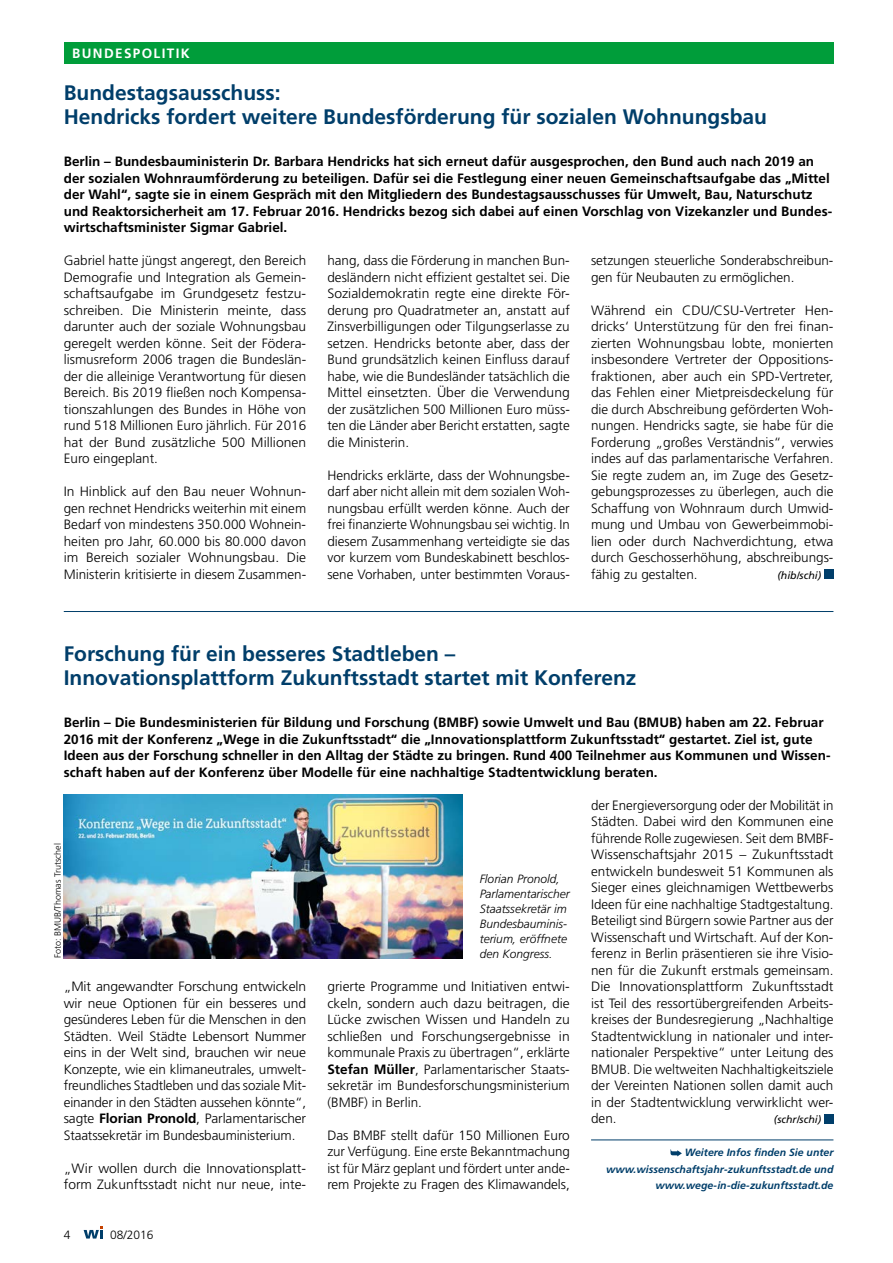
<style>
.page{position:relative;width:893px;height:1263px;background:#fff}
.page>*{position:absolute;margin:0;border:0;box-sizing:border-box;transform-origin:0 0}
.t1{font:700 21px/24px "Frutiger";color:#003e6a}
.t2{font:300 13.5px/16.5px "Frutiger";color:#000;text-align:justify}
.t3{font:700 13.5px/16.5px "Frutiger";color:#000}
.t4{font:700 13.5px "Frutiger";letter-spacing:.1em;color:#fff}
.t5{font:italic 300 12px/15px "Frutiger";color:#000}
.t6{font:300 12px "Frutiger";color:#000}
.t7{font:italic 700 10.5px/16.5px "Frutiger";color:#003e6a;text-align:right}
.t8{font:italic 10.5px "Frutiger";color:#000}
.t9{font:300 9px "Frutiger";color:#000}
.s1{font-weight:700}
</style>
<div class="page">
<div style="left:824px;top:569px;width:9px;height:10px;background:#003e6a"></div>
<div style="left:64px;top:43px;width:769px;height:21px;background:#009d3a"></div>
<hr style="left:591px;top:1139px;width:242px;height:1px;background:#003e6a">
<div style="left:824px;top:1114px;width:9px;height:9px;background:#003e6a"></div>
<svg style="left:670px;top:1149px;width:12px;height:7px"></svg>
<hr style="left:64px;top:611px;width:769px;height:1px;background:#003e6a">
<img style="left:64px;top:794px;width:399px;height:164px">
<svg style="left:84px;top:1226px;width:19px;height:12px"></svg>
<p class="t4" style="left:72px;top:46px;width:119px">BUNDESPOLITIK</p>
<h1 class="t1" style="left:64px;top:81px;width:705px">Bundestagsausschuss:<br>Hendricks fordert weitere Bundesförderung für sozialen Wohnungsbau</h1>
<p class="t3" style="left:64px;top:153px;width:770px">Berlin – Bundesbauministerin Dr. Barbara Hendricks hat sich erneut dafür ausgesprochen, den Bund auch nach 2019 an der sozialen Wohnraumförderung zu beteiligen. Dafür sei die Festlegung einer neuen Gemeinschaftsaufgabe das „Mittel der Wahl“, sagte sie in einem Gespräch mit den Mitgliedern des Bundestagsausschusses für Umwelt, Bau, Naturschutz und Reaktorsicherheit am 17. Februar 2016. Hendricks bezog sich dabei auf einen Vorschlag von Vizekanzler und Bundes&shy;wirtschaftsminister Sigmar Gabriel.</p>
<p class="t2" style="left:64px;top:253px;width:244px">Gabriel hatte jüngst angeregt, den Bereich Demografie und Integration als Gemein&shy;schaftsaufgabe im Grundgesetz festzu&shy;schreiben. Die Ministerin meinte, dass darunter auch der soziale Wohnungsbau geregelt werden könne. Seit der Födera&shy;lismusreform 2006 tragen die Bundeslän&shy;der die alleinige Verantwortung für diesen Bereich. Bis 2019 fließen noch Kompensa&shy;tionszahlungen des Bundes in Höhe von rund 518 Millionen Euro jährlich. Für 2016 hat der Bund zusätzliche 500 Millionen Euro eingeplant.</p>
<p class="t2" style="left:64px;top:484px;width:244px">In Hinblick auf den Bau neuer Wohnun&shy;gen rechnet Hendricks weiterhin mit einem Bedarf von mindestens 350.000 Wohnein&shy;heiten pro Jahr, 60.000 bis 80.000 davon im Bereich sozialer Wohnungsbau. Die Ministerin kritisierte in diesem Zusammen-</p>
<p class="t2" style="left:327px;top:253px;width:244px">hang, dass die Förderung in manchen Bun&shy;desländern nicht effizient gestaltet sei. Die Sozialdemokratin regte eine direkte För&shy;derung pro Quadratmeter an, anstatt auf Zinsverbilligungen oder Tilgungserlasse zu setzen. Hendricks betonte aber, dass der Bund grundsätzlich keinen Einfluss darauf habe, wie die Bundesländer tatsächlich die Mittel einsetzten. Über die Verwendung der zusätzlichen 500 Millionen Euro müss&shy;ten die Länder aber Bericht erstatten, sagte die Ministerin.</p>
<p class="t2" style="left:327px;top:467px;width:244px">Hendricks erklärte, dass der Wohnungsbe&shy;darf aber nicht allein mit dem sozialen Woh&shy;nungsbau erfüllt werden könne. Auch der frei finanzierte Wohnungsbau sei wichtig. In diesem Zusammenhang verteidigte sie das vor kurzem vom Bundeskabinett beschlos&shy;sene Vorhaben, unter bestimmten Voraus-</p>
<p class="t2" style="left:591px;top:253px;width:244px">setzungen steuerliche Sonderabschreibun&shy;gen für Neubauten zu ermöglichen.</p>
<p class="t2" style="left:591px;top:302px;width:244px">Während ein CDU/CSU-Vertreter Hen&shy;dricks‘ Unterstützung für den frei finan&shy;zierten Wohnungsbau lobte, monierten insbesondere Vertreter der Oppositions&shy;fraktionen, aber auch ein SPD-Vertreter, das Fehlen einer Mietpreisdeckelung für die durch Abschreibung geförderten Woh&shy;nungen. Hendricks sagte, sie habe für die Forderung „großes Verständnis“, verwies indes auf das parlamentarische Verfahren.<br>Sie regte zudem an, im Zuge des Gesetz&shy;gebungsprozesses zu überlegen, auch die Schaffung von Wohnraum durch Umwid&shy;mung und Umbau von Gewerbeimmobi&shy;lien oder durch Nachverdichtung, etwa durch Geschosserhöhung, abschreibungs&shy;fähig zu gestalten.</p>
<p class="t8" style="left:777px;top:569px;width:45px">(hib/schi)</p>
<h1 class="t1" style="left:64px;top:642px;width:574px">Forschung für ein besseres Stadtleben –<br>Innovationsplattform Zukunftsstadt startet mit Konferenz</h1>
<p class="t3" style="left:64px;top:714px;width:768px">Berlin – Die Bundesministerien für Bildung und Forschung (BMBF) sowie Umwelt und Bau (BMUB) haben am 22. Februar 2016 mit der Konferenz „Wege in die Zukunftsstadt“ die „Innovationsplattform Zukunftsstadt“ gestartet. Ziel ist, gute Ideen aus der Forschung schneller in den Alltag der Städte zu bringen. Rund 400 Teilnehmer aus Kommunen und Wissen&shy;schaft haben auf der Konferenz über Modelle für eine nachhaltige Stadtentwicklung beraten.</p>
<p class="t9" style="left:52px;top:958px;width:116px;rotate:-90deg">Foto: BMUB/Thomas Trutschel</p>
<p class="t2" style="left:64px;top:979px;width:244px">„Mit angewandter Forschung entwickeln wir neue Optionen für ein besseres und gesünderes Leben für die Menschen in den Städten. Weil Städte Lebensort Nummer eins in der Welt sind, brauchen wir neue Konzepte, wie ein klimaneutrales, umwelt&shy;freundliches Stadtleben und das soziale Mit&shy;einander in den Städten aussehen könnte“, sagte <span class="s1">Florian Pronold</span>, Parlamentarischer Staatssekretär im Bundesbauministerium.</p>
<p class="t2" style="left:64px;top:1160px;width:244px">„Wir wollen durch die Innovationsplatt&shy;form Zukunftsstadt nicht nur neue, inte-</p>
<p class="t6" style="left:64px;top:1227px;width:8px">4</p>
<p class="t6" style="left:110px;top:1227px;width:45px">08/2016</p>
<p class="t5" style="left:480px;top:871px;width:92px">Florian Pronold,<br>Parlamentarischer<br>Staatssekretär im<br>Bundesbauminis&shy;terium, eröffnete</p>
<p class="t5" style="left:480px;top:946px;width:74px">den Kongress.</p>
<p class="t2" style="left:327px;top:979px;width:244px">grierte Programme und Initiativen entwi&shy;ckeln, sondern auch dazu beitragen, die Lücke zwischen Wissen und Handeln zu schließen und Forschungsergebnisse in kommunale Praxis zu übertragen“, erklärte <span class="s1">Stefan Müller</span>, Parlamentarischer Staats&shy;sekretär im Bundesforschungsministerium (BMBF) in Berlin.</p>
<p class="t2" style="left:327px;top:1127px;width:244px">Das BMBF stellt dafür 150 Millionen Euro zur Verfügung. Eine erste Bekanntmachung ist für März geplant und fördert unter ande&shy;rem Projekte zu Fragen des Klimawandels,</p>
<p class="t2" style="left:591px;top:797px;width:244px">der Energieversorgung oder der Mobilität in Städten. Dabei wird den Kommunen eine führende Rolle zugewiesen. Seit dem BMBF-Wissenschaftsjahr 2015 – Zukunftsstadt entwickeln bundesweit 51 Kommunen als Sieger eines gleichnamigen Wettbewerbs Ideen für eine nachhaltige Stadtgestaltung.<br>Beteiligt sind Bürgern sowie Partner aus der Wissenschaft und Wirtschaft. Auf der Kon&shy;ferenz in Berlin präsentieren sie ihre Visio&shy;nen für die Zukunft erstmals gemeinsam.<br>Die Innovationsplattform Zukunftsstadt ist Teil des ressortübergreifenden Arbeits&shy;kreises der Bundesregierung „Nachhaltige Stadtentwicklung in nationaler und inter&shy;nationaler Perspektive“ unter Leitung des BMUB. Die weltweiten Nachhaltigkeitsziele der Vereinten Nationen sollen damit auch in der Stadtentwicklung verwirklicht wer&shy;den.</p>
<p class="t8" style="left:774px;top:1114px;width:49px">(schr/schi)</p>
<p class="t7" style="left:606px;top:1144px;width:229px">Weitere Infos finden Sie unter www.wissenschaftsjahr-zukunftsstadt.de und www.wege-in-die-zukunftsstadt.de</p>
</div>
